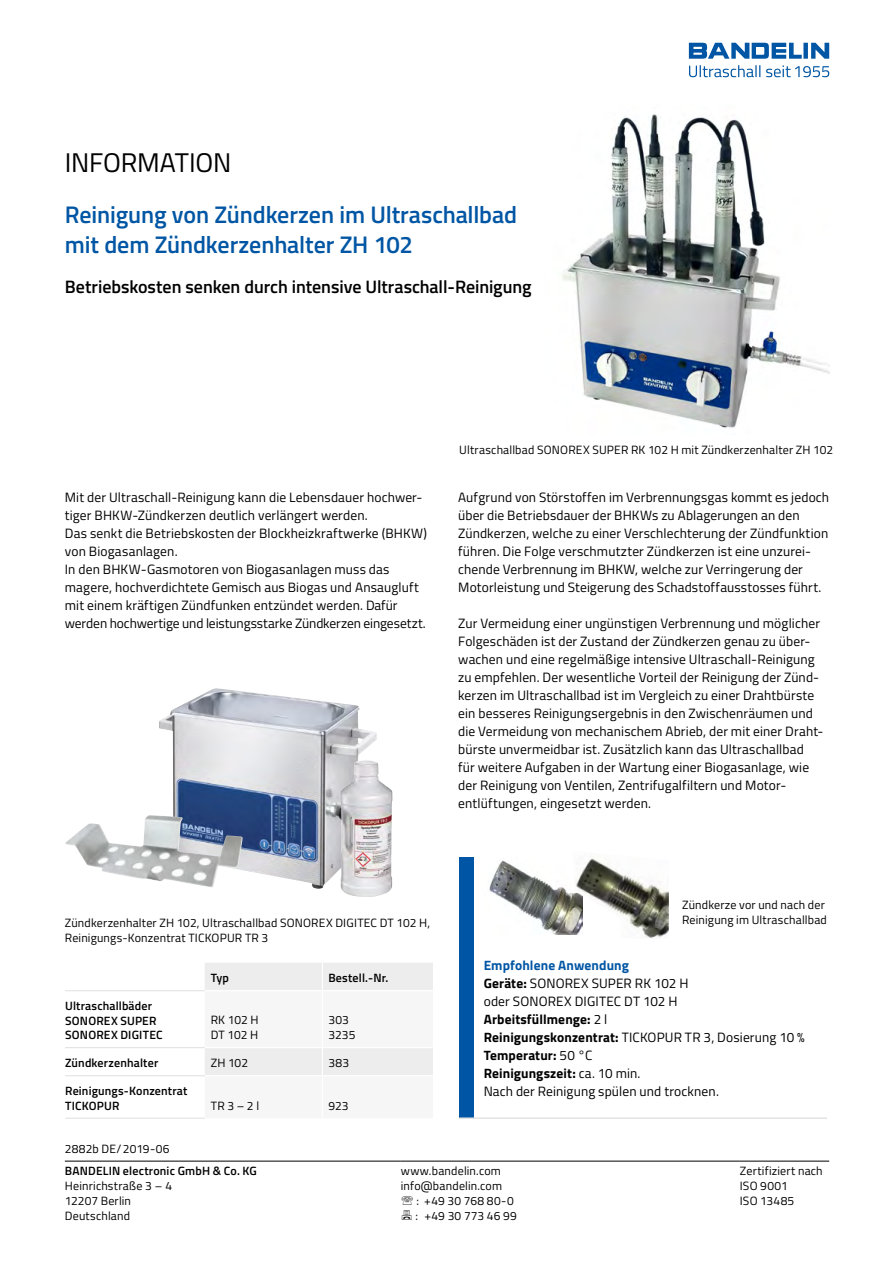
<style>
.page{position:relative;width:893px;height:1263px;background:#fff}
.page>*{position:absolute;margin:0;border:0;box-sizing:border-box;transform-origin:0 0}
.t1{font:27px "Titillium Web";letter-spacing:-.005em;color:#000}
.t2{font:600 24px/30px "Titillium Web";letter-spacing:-.005em;color:#0056a4}
.t3{font:600 18px "Titillium Web";color:#000}
.t4{font:13.5px/18px "Titillium Web";letter-spacing:.01em;color:#000}
.t5{font:12px/15px "Titillium Web";letter-spacing:.015em;color:#000}
.t6{font:600 12px/14.4px "Titillium Web";letter-spacing:.015em;color:#000}
.s1{font-weight:700;color:#0056a4}
.s2{font-weight:700}
</style>
<div class="page">
<svg style="left:205px;top:963px;width:228px;height:112px"></svg>
<hr style="left:65px;top:990px;width:140px;height:1px;background:#e3e3e3">
<hr style="left:65px;top:1047px;width:140px;height:1px;background:#e3e3e3">
<hr style="left:65px;top:1075px;width:140px;height:1px;background:#e3e3e3">
<hr style="left:65px;top:1118px;width:140px;height:1px;background:#e3e3e3">
<img style="left:159px;top:688px;width:218px;height:201px">
<img style="left:340px;top:760px;width:53px;height:137px">
<img style="left:65px;top:815px;width:178px;height:72px">
<img style="left:489px;top:860px;width:84px;height:74px">
<img style="left:573px;top:858px;width:96px;height:80px">
<div style="left:459px;top:857px;width:14px;height:260px;background:#0056a4"></div>
<hr style="left:459px;top:1117px;width:368px;height:2px;background:#e3e3e3">
<hr style="left:65px;top:1161px;width:336px;height:1px;background:#000">
<hr style="left:401px;top:1161px;width:339px;height:1px;background:#000">
<hr style="left:740px;top:1161px;width:89px;height:1px;background:#000">
<img style="left:562px;top:114px;width:267px;height:314px">
<svg style="left:689px;top:43px;width:140px;height:16px"></svg>
<svg style="left:689px;top:65px;width:140px;height:12px"></svg>
<h1 class="t1" style="left:65px;top:143px;width:168px">INFORMATION</h1>
<h2 class="t2" style="left:65px;top:199px;width:454px">Reinigung von Zündkerzen im Ultraschallbad mit dem Zündkerzenhalter ZH 102</h2>
<h3 class="t3" style="left:65px;top:273px;width:468px">Betriebskosten senken durch intensive Ultraschall-Reinigung</h3>
<p class="t4" style="left:65px;top:488px;width:364px">Mit der Ultraschall-Reinigung kann die Lebensdauer hochwer&shy;tiger BHKW-Zündkerzen deutlich verlängert werden.<br>Das senkt die Betriebskosten der Blockheizkraftwerke (BHKW) von Biogasanlagen.<br>In den BHKW-Gasmotoren von Biogasanlagen muss das magere, hochverdichtete Gemisch aus Biogas und Ansaugluft mit einem kräftigen Zündfunken entzündet werden. Dafür werden hochwertige und leistungsstarke Zündkerzen eingesetzt.</p>
<p class="t5" style="left:459px;top:441px;width:375px">Ultraschallbad SONOREX SUPER RK 102 H mit Zündkerzenhalter ZH 102</p>
<p class="t4" style="left:458px;top:488px;width:372px">Aufgrund von Störstoffen im Verbrennungsgas kommt es jedoch über die Betriebsdauer der BHKWs zu Ablagerungen an den Zündkerzen, welche zu einer Verschlechterung der Zündfunktion führen. Die Folge verschmutzter Zündkerzen ist eine unzurei&shy;chende Verbrennung im BHKW, welche zur Verringerung der Motorleistung und Steigerung des Schadstoffausstosses führt.</p>
<p class="t4" style="left:458px;top:614px;width:367px">Zur Vermeidung einer ungünstigen Verbrennung und möglicher Folgeschäden ist der Zustand der Zündkerzen genau zu über&shy;wachen und eine regelmäßige intensive Ultraschall-Reinigung zu empfehlen. Der wesentliche Vorteil der Reinigung der Zünd&shy;kerzen im Ultraschallbad ist im Vergleich zu einer Drahtbürste ein besseres Reinigungsergebnis in den Zwischenräumen und die Vermeidung von mechanischem Abrieb, der mit einer Draht&shy;bürste unvermeidbar ist. Zusätzlich kann das Ultraschallbad für weitere Aufgaben in der Wartung einer Biogasanlage, wie der Reinigung von Ventilen, Zentrifugalfiltern und Motor-- entlüftungen, eingesetzt werden.</p>
<p class="t5" style="left:65px;top:915px;width:367px">Zündkerzenhalter ZH 102, Ultraschallbad SONOREX DIGITEC DT 102 H,<br>Reinigungs-Konzentrat TICKOPUR TR 3</p>
<p class="t6" style="left:65px;top:998px;width:99px">Ultraschallbäder<br>SONOREX SUPER<br>SONOREX DIGITEC</p>
<p class="t6" style="left:211px;top:970px;width:20px">Typ</p>
<p class="t6" style="left:328px;top:970px;width:62px">Bestell.-Nr.</p>
<p class="t5" style="left:211px;top:1012px;width:49px">RK 102 H<br>DT 102 H</p>
<p class="t5" style="left:328px;top:1012px;width:28px">303<br>3235</p>
<p class="t6" style="left:65px;top:1055px;width:95px">Zündkerzenhalter</p>
<p class="t5" style="left:211px;top:1055px;width:39px">ZH 102</p>
<p class="t5" style="left:328px;top:1055px;width:22px">383</p>
<p class="t6" style="left:65px;top:1083px;width:124px">Reinigungs-Konzentrat<br>TICKOPUR</p>
<p class="t5" style="left:211px;top:1097px;width:50px">TR 3 – 2 l</p>
<p class="t5" style="left:328px;top:1097px;width:22px">923</p>
<p class="t5" style="left:65px;top:1140px;width:106px">2882b DE/2019-06</p>
<p class="t5" style="left:682px;top:896px;width:146px">Zündkerze vor und nach der<br>Reinigung im Ultraschallbad</p>
<p class="t4" style="left:484px;top:956px;width:323px"><span class="s1">Empfohlene Anwendung<br></span><span class="s2">Geräte:</span> SONOREX SUPER RK 102 H<br>oder SONOREX DIGITEC DT 102 H<br><span class="s2">Arbeitsfüllmenge:</span> 2 l<br><span class="s2">Reinigungskonzentrat:</span> TICKOPUR TR 3, Dosierung 10 %<br><span class="s2">Temperatur:</span> 50 °C<br><span class="s2">Reinigungszeit:</span> ca. 10 min.<br>Nach der Reinigung spülen und trocknen.</p>
<p class="t6" style="left:65px;top:1163px;width:193px">BANDELIN electronic GmbH &amp; Co. KG</p>
<p class="t5" style="left:65px;top:1177px;width:109px">Heinrichstraße 3 – 4<br>12207 Berlin<br>Deutschland</p>
<p class="t5" style="left:401px;top:1162px;width:102px">www.bandelin.com</p>
<p class="t5" style="left:401px;top:1177px;width:103px">info@bandelin.com</p>
<p class="t5" style="left:416px;top:1192px;width:99px">: +49 30 768 80-0</p>
<p class="t5" style="left:415px;top:1207px;width:103px">: +49 30 773 46 99</p>
<p class="t5" style="left:740px;top:1162px;width:84px">Zertifiziert nach<br>ISO 9001<br>ISO 13485</p>
</div>
